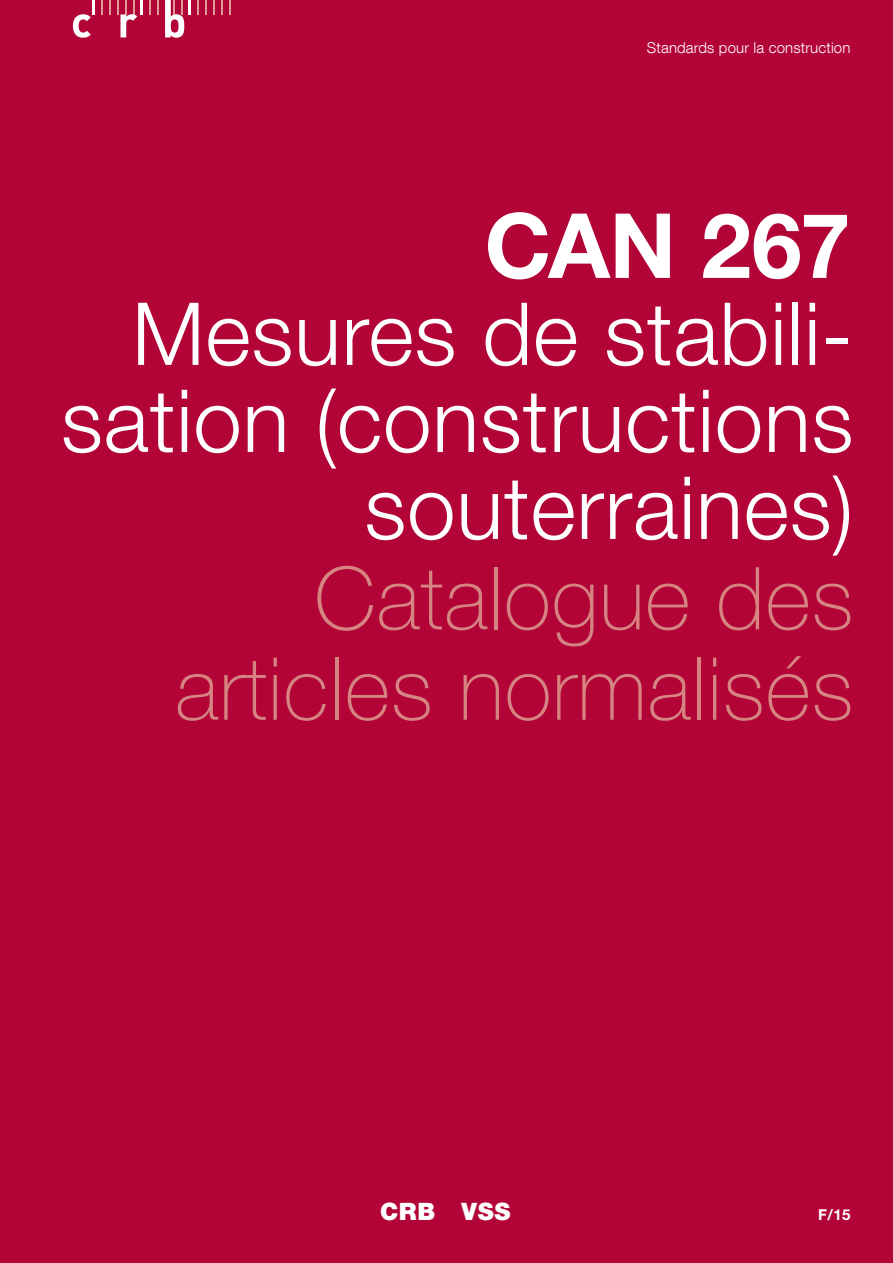
<style>
.page{position:relative;width:893px;height:1263px;background:#b30437}
.page>*{position:absolute;margin:0;border:0;box-sizing:border-box;transform-origin:0 0}
.t1{font:700 90px "Helvetica Neue LT Com";letter-spacing:-.01em;color:#fff}
.t2{font:300 87px/87px "Helvetica Neue LT Com";letter-spacing:.01em;color:#fff;text-align:right}
.t3{font:100 87px/90.4px "Helvetica Neue LT Com";letter-spacing:.01em;color:#d58482;text-align:right}
.t4{font:900 24px "Helvetica Neue";letter-spacing:.025em;color:#fff}
.t5{font:300 15px "Helvetica Neue LT Com";letter-spacing:.01em;color:#fff}
.t6{font:700 15px "Helvetica Neue";color:#fff}
</style>
<div class="page">
<hr style="left:92px;top:0;width:3px;height:15px;background:#fff">
<svg style="left:101px;top:0;width:1px;height:15px"></svg>
<svg style="left:109px;top:0;width:1px;height:15px"></svg>
<svg style="left:149px;top:0;width:1px;height:15px"></svg>
<svg style="left:157px;top:0;width:1px;height:15px"></svg>
<svg style="left:197px;top:0;width:1px;height:15px"></svg>
<svg style="left:205px;top:0;width:1px;height:15px"></svg>
<svg style="left:213px;top:0;width:1px;height:15px"></svg>
<svg style="left:221px;top:0;width:1px;height:15px"></svg>
<svg style="left:229px;top:0;width:1px;height:15px"></svg>
<svg style="left:73px;top:14px;width:18px;height:24px"></svg>
<svg style="left:117px;top:0;width:26px;height:37px"></svg>
<svg style="left:165px;top:0;width:26px;height:38px"></svg>
<p class="t5" style="left:647px;top:39px;width:205px">Standards pour la construction</p>
<p class="t1" style="left:485px;top:189px;width:367px">CAN 267</p>
<p class="t2" style="left:61px;top:289px;width:794px">Mesures de stabili&shy;sation (constructions souterraines)</p>
<p class="t3" style="left:175px;top:552px;width:680px">Catalogue des articles normalisés</p>
<p class="t4" style="left:380px;top:1197px;width:132px">CRB VSS</p>
<p class="t6" style="left:818px;top:1206px;width:34px">F/15</p>
</div>
